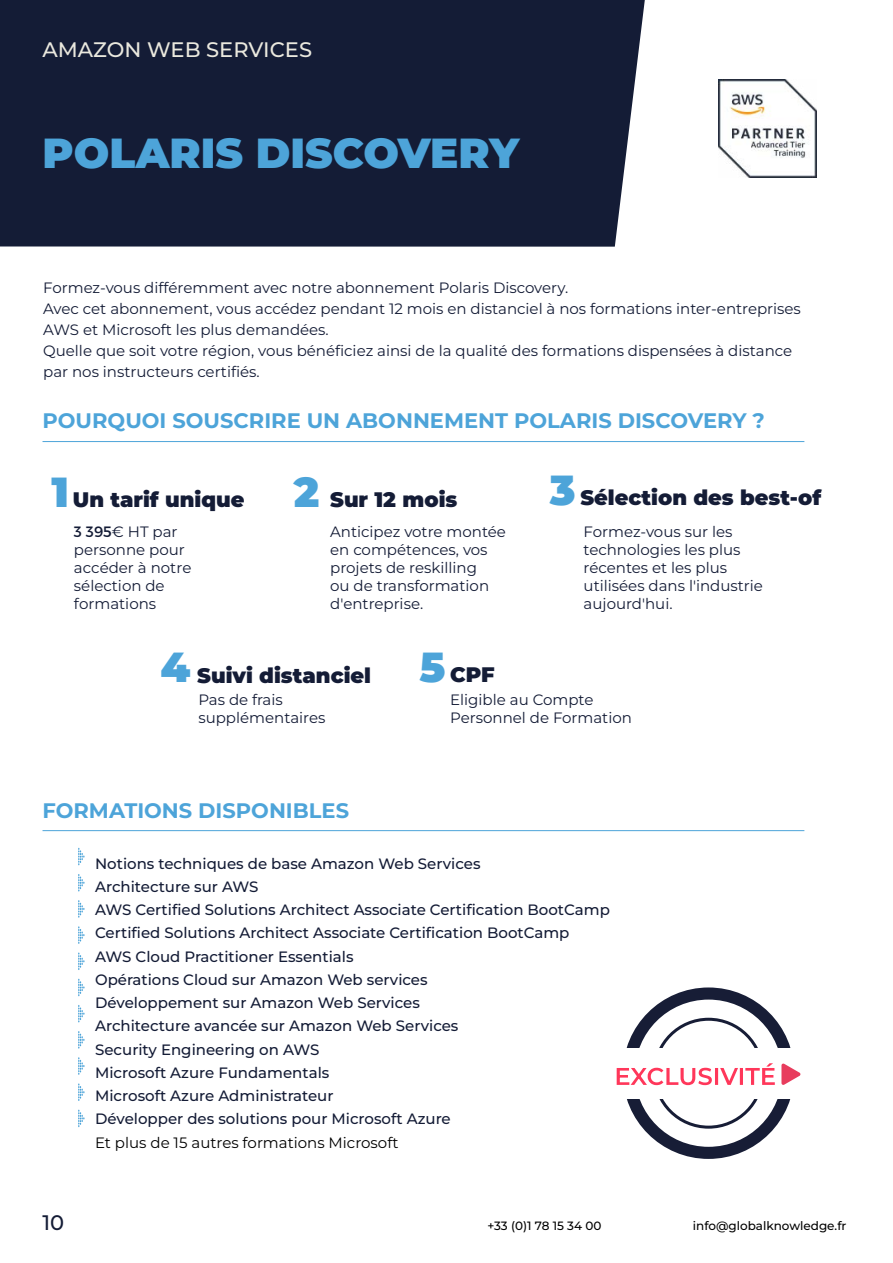
<style>
.page{position:relative;width:893px;height:1263px;background:#fff}
.page>*{position:absolute;margin:0;border:0;box-sizing:border-box;transform-origin:0 0}
.t1{font:900 42px "Montserrat";color:#4da4d9}
.t2{font:700 21px "Montserrat";color:#4da4d9}
.t3{font:900 21px "Montserrat";color:#141c36}
.t4{font:500 21px "Montserrat";color:#eae8de}
.t5{font:500 21px "Montserrat";color:#141c36}
.t6{font:15px/18px "Montserrat";color:#141c36}
.t7{font:500 15px/23.2px "Montserrat";color:#141c36}
.t8{font:15px "Montserrat";color:#000}
.t9{font:500 12px "Montserrat";color:#000}
.s1{font-size:42px;color:#4da4d9}
</style>
<div class="page">
<div style="left:0;top:0;width:645px;height:247px;background:#141c36"></div>
<hr style="left:43px;top:441px;width:761px;height:1px;background:#4da4d9">
<hr style="left:43px;top:830px;width:761px;height:1px;background:#4da4d9">
<svg style="left:78px;top:848px;width:7px;height:17px"></svg>
<svg style="left:78px;top:874px;width:7px;height:17px"></svg>
<svg style="left:78px;top:900px;width:7px;height:18px"></svg>
<svg style="left:78px;top:926px;width:7px;height:18px"></svg>
<svg style="left:78px;top:952px;width:7px;height:18px"></svg>
<svg style="left:78px;top:979px;width:7px;height:17px"></svg>
<svg style="left:78px;top:1005px;width:7px;height:17px"></svg>
<svg style="left:78px;top:1031px;width:7px;height:17px"></svg>
<svg style="left:78px;top:1057px;width:7px;height:18px"></svg>
<svg style="left:78px;top:1083px;width:7px;height:18px"></svg>
<svg style="left:78px;top:1110px;width:7px;height:17px"></svg>
<img style="left:718px;top:80px;width:98px;height:97px">
<div style="left:623px;top:987px;width:171px;height:172px;border:12px solid #171d36;border-radius:50%"></div>
<div style="left:606px;top:1048px;width:205px;height:50px;background:#fff"></div>
<svg style="left:617px;top:1063px;width:158px;height:22px"></svg>
<svg style="left:781px;top:1063px;width:20px;height:22px"></svg>
<h2 class="t4" style="left:43px;top:36px;width:271px">AMAZON WEB SERVICES</h2>
<h1 class="t1" style="left:43px;top:125px;width:478px">POLARIS DISCOVERY</h1>
<p class="t6" style="left:43px;top:277px;width:759px;line-height:21px">Formez-vous différemment avec notre abonnement Polaris Discovery.<br>Avec cet abonnement, vous accédez pendant 12 mois en distanciel à nos formations inter-entreprises AWS et Microsoft les plus demandées.<br>Quelle que soit votre région, vous bénéficiez ainsi de la qualité des formations dispensées à distance par nos instructeurs certifiés.</p>
<h2 class="t2" style="left:43px;top:407px;width:724px">POURQUOI SOUSCRIRE UN ABONNEMENT POLARIS DISCOVERY ?</h2>
<h2 class="t3" style="left:52px;top:485px;width:194px"><span class="s1">1</span> Un tarif unique</h2>
<p class="t6" style="left:74px;top:522px;width:119px">3 395€ HT par personne pour accéder à notre sélection de formations</p>
<h2 class="t3" style="left:294px;top:485px;width:165px"><span class="s1">2</span> Sur 12 mois</h2>
<p class="t6" style="left:330px;top:522px;width:177px">Anticipez votre montée en compétences, vos projets de reskilling<br>ou de transformation d'entreprise.</p>
<h2 class="t3" style="left:550px;top:483px;width:273px"><span class="s1">3</span> Sélection des best-of</h2>
<p class="t6" style="left:584px;top:522px;width:181px">Formez-vous sur les technologies les plus récentes et les plus utilisées dans l'industrie aujourd'hui.</p>
<h2 class="t3" style="left:161px;top:662px;width:336px"><span class="s1">4</span> Suivi distanciel <span class="s1">5</span> CPF</h2>
<p class="t6" style="left:450px;top:690px;width:183px">Eligible au Compte<br>Personnel de Formation</p>
<p class="t6" style="left:198px;top:690px;width:129px">Pas de frais supplémentaires</p>
<h2 class="t2" style="left:43px;top:796px;width:308px">FORMATIONS DISPONIBLES</h2>
<p class="t7" style="left:95px;top:851px;width:516px">Notions techniques de base Amazon Web Services<br>Architecture sur AWS<br>AWS Certified Solutions Architect Associate Certification BootCamp Certified Solutions Architect Associate Certification BootCamp<br>AWS Cloud Practitioner Essentials<br>Opérations Cloud sur Amazon Web services<br>Développement sur Amazon Web Services<br>Architecture avancée sur Amazon Web Services<br>Security Engineering on AWS<br>Microsoft Azure Fundamentals<br>Microsoft Azure Administrateur<br>Développer des solutions pour Microsoft Azure</p>
<p class="t8" style="left:95px;top:1132px;width:305px">Et plus de 15 autres formations Microsoft</p>
<h2 class="t5" style="left:43px;top:1208px;width:23px">10</h2>
<p class="t9" style="left:487px;top:1218px;width:116px">+33 (0)1 78 15 34 00</p>
<p class="t9" style="left:693px;top:1218px;width:155px">info@globalknowledge.fr</p>
</div>
